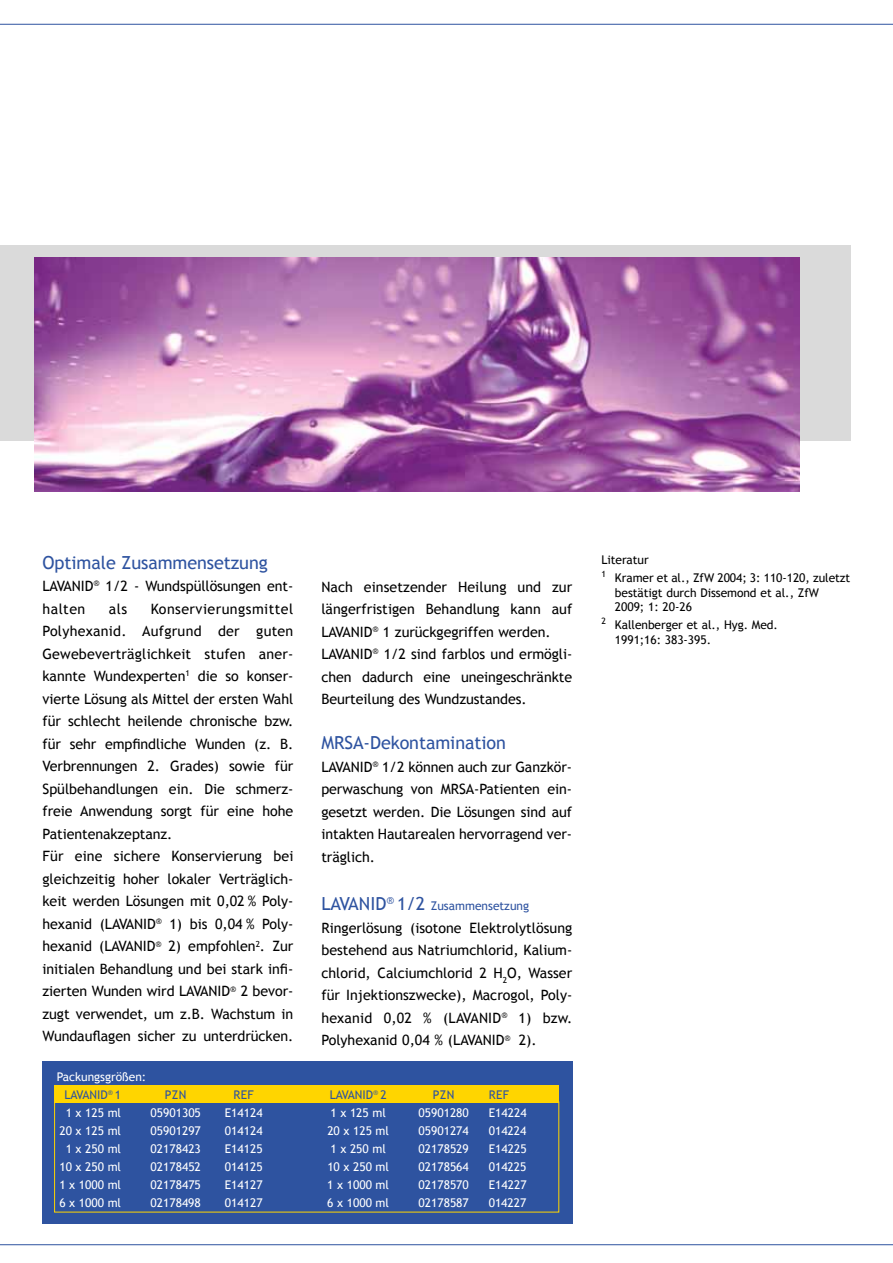
<style>
.page{position:relative;width:893px;height:1263px;background:#fff}
.page>*{position:absolute;margin:0;border:0;box-sizing:border-box;transform-origin:0 0}
.t1{font:18px "Trebuchet MS";letter-spacing:-.005em;color:#2e53a0}
.t2{font:14.25px/22.5px "Trebuchet MS";letter-spacing:-.005em;color:#000}
.t3{font:12px/18px "Trebuchet MS";color:#fff}
.t4{font:12px/14.4px "Trebuchet MS";letter-spacing:-.005em;color:#000}
.t5{font:12px "Trebuchet MS";color:#2e53a0}
.s1{font-size:18px}
.s2{color:#2e53a0}
</style>
<div class="page">
<div style="left:0;top:245px;width:850px;height:196px;background:#dadada"></div>
<img style="left:34px;top:258px;width:765px;height:234px">
<hr style="left:0;top:24px;width:893px;height:1px;background:#2e53a0">
<div style="left:43px;top:1061px;width:530px;height:162px;background:#2e53a0"></div>
<div style="left:54px;top:1086px;width:505px;height:17px;background:#ffd500"></div>
<div style="left:54px;top:1101px;width:505px;height:111px;border:1px solid #ffd500"></div>
<hr style="left:0;top:1244px;width:893px;height:1px;background:#2e53a0">
<p class="t1" style="left:43px;top:552px;width:227px">Optimale Zusammensetzung</p>
<p class="t2" style="left:43px;top:575px;width:252px">LaVaNID<sup>®</sup> 1/2 - Wundspüllösungen ent&shy;halten</p>
<p class="t2" style="left:43px;top:598px;width:252px;text-indent:108px">Konservierungsmittel Polyhexanid. aufgrund der guten gewebeverträglichkeit stufen aner&shy;kannte Wundexperten<sup>1</sup> die so konser&shy;vierte Lösung als Mittel der ersten Wahl für schlecht heilende chronische bzw. für sehr empfindliche Wunden (z. B.<br>Verbrennungen 2. grades) sowie für Spülbehandlungen ein. Die schmerz&shy;freie anwendung sorgt für eine hohe Patientenakzeptanz.<br>Für eine sichere Konservierung bei gleichzeitig hoher lokaler Verträglich&shy;keit werden Lösungen mit 0,02 % Poly&shy;hexanid (LAVANID<sup>®</sup> 1) bis 0,04 % Poly&shy;hexanid (LAVANID<sup>®</sup> 2) empfohlen<sup>2</sup>. Zur initialen Behandlung und bei stark infi&shy;zierten Wunden wird LaVaNID<sup>®</sup> 2 bevor&shy;zugt verwendet, um z.B. Wachstum in Wundauflagen sicher zu unterdrücken.</p>
<p class="t2" style="left:109px;top:598px;width:20px">als</p>
<p class="t2" style="left:321px;top:575px;width:252px">Nach einsetzender Heilung und zur längerfristigen Behandlung kann auf LaVaNID<sup>®</sup> 1 zurückgegriffen werden.<br>LaVaNID<sup>®</sup> 1/2 sind farblos und ermögli&shy;chen dadurch eine uneingeschränkte Beurteilung des Wundzustandes.</p>
<p class="t1" style="left:321px;top:732px;width:186px">MrSa-Dekontamination</p>
<p class="t2" style="left:321px;top:755px;width:252px;text-align:justify">LaVaNID<sup>®</sup> 1/2 können auch zur ganzkör&shy;perwaschung von MrSa-Patienten ein&shy;gesetzt werden. Die Lösungen sind auf intakten Hautarealen hervorragend ver&shy;träglich.</p>
<p class="t5" style="left:321px;top:899px;width:209px"><span class="s1">LaVaNID</span><sup>®</sup> <span class="s1">1/2</span> Zusammensetzung</p>
<p class="t2" style="left:321px;top:917px;width:252px;text-align:justify">Ringerlösung (isotone Elektrolytlösung bestehend aus Natriumchlorid, Kalium&shy;chlorid, Calciumchlorid 2 H<sub>2</sub>O, Wasser für Injektionszwecke), Macrogol, Poly&shy;hexanid 0,02 % (LAVANID<sup>®</sup> 1) bzw.<br>Polyhexanid 0,04 % (LAVANID<sup>®</sup> 2).</p>
<p class="t3" style="left:64px;top:1068px;width:83px;text-indent:-8px">Packungsgrößen:<br><span class="s2">LaVaNID</span><sup>®</sup> <span class="s2">1</span></p>
<p class="t5" style="left:165px;top:1088px;width:23px">PZN</p>
<p class="t5" style="left:233px;top:1088px;width:22px">reF</p>
<p class="t5" style="left:330px;top:1088px;width:58px">LaVaNID<sup>®</sup> 2</p>
<p class="t5" style="left:433px;top:1088px;width:23px">PZN</p>
<p class="t5" style="left:489px;top:1088px;width:22px">reF</p>
<p class="t3" style="left:66px;top:1104px;width:57px">1 x 125 ml</p>
<p class="t3" style="left:151px;top:1104px;width:52px">05901305</p>
<p class="t3" style="left:225px;top:1104px;width:39px">e14124</p>
<p class="t3" style="left:330px;top:1104px;width:57px">1 x 125 ml</p>
<p class="t3" style="left:419px;top:1104px;width:52px">05901280</p>
<p class="t3" style="left:489px;top:1104px;width:39px">e14224</p>
<p class="t3" style="left:59px;top:1122px;width:63px">20 x 125 ml</p>
<p class="t3" style="left:151px;top:1122px;width:52px">05901297</p>
<p class="t3" style="left:225px;top:1122px;width:39px">014124</p>
<p class="t3" style="left:327px;top:1122px;width:63px">20 x 125 ml</p>
<p class="t3" style="left:419px;top:1122px;width:52px">05901274</p>
<p class="t3" style="left:489px;top:1122px;width:39px">014224</p>
<p class="t3" style="left:66px;top:1140px;width:57px">1 x 250 ml</p>
<p class="t3" style="left:151px;top:1140px;width:52px">02178423</p>
<p class="t3" style="left:225px;top:1140px;width:39px">e14125</p>
<p class="t3" style="left:330px;top:1140px;width:57px">1 x 250 ml</p>
<p class="t3" style="left:419px;top:1140px;width:52px">02178529</p>
<p class="t3" style="left:489px;top:1140px;width:39px">e14225</p>
<p class="t3" style="left:59px;top:1158px;width:63px">10 x 250 ml</p>
<p class="t3" style="left:151px;top:1158px;width:52px">02178452</p>
<p class="t3" style="left:225px;top:1158px;width:39px">014125</p>
<p class="t3" style="left:327px;top:1158px;width:63px">10 x 250 ml</p>
<p class="t3" style="left:419px;top:1158px;width:52px">02178564</p>
<p class="t3" style="left:489px;top:1158px;width:39px">014225</p>
<p class="t3" style="left:59px;top:1176px;width:63px">1 x 1000 ml</p>
<p class="t3" style="left:151px;top:1176px;width:52px">02178475</p>
<p class="t3" style="left:225px;top:1176px;width:39px">e14127</p>
<p class="t3" style="left:327px;top:1176px;width:63px">1 x 1000 ml</p>
<p class="t3" style="left:419px;top:1176px;width:52px">02178570</p>
<p class="t3" style="left:489px;top:1176px;width:39px">e14227</p>
<p class="t3" style="left:59px;top:1194px;width:63px">6 x 1000 ml</p>
<p class="t3" style="left:151px;top:1194px;width:52px">02178498</p>
<p class="t3" style="left:225px;top:1194px;width:39px">014127</p>
<p class="t3" style="left:327px;top:1194px;width:63px">6 x 1000 ml</p>
<p class="t3" style="left:419px;top:1194px;width:52px">02178587</p>
<p class="t3" style="left:489px;top:1194px;width:39px">014227</p>
<p class="t4" style="left:601px;top:551px;width:250px;line-height:18px">Literatur<br><sup>1</sup> Kramer et al., ZfW 2004; 3: 110-120, zuletzt</p>
<p class="t4" style="left:615px;top:585px;width:206px">bestätigt durch Dissemond et al., ZfW<br>2009; 1: 20-26</p>
<p class="t4" style="left:615px;top:618px;width:164px;text-indent:-13px"><sup>2</sup> Kallenberger et al., Hyg. Med.<br>1991;16: 383-395.</p>
</div>
